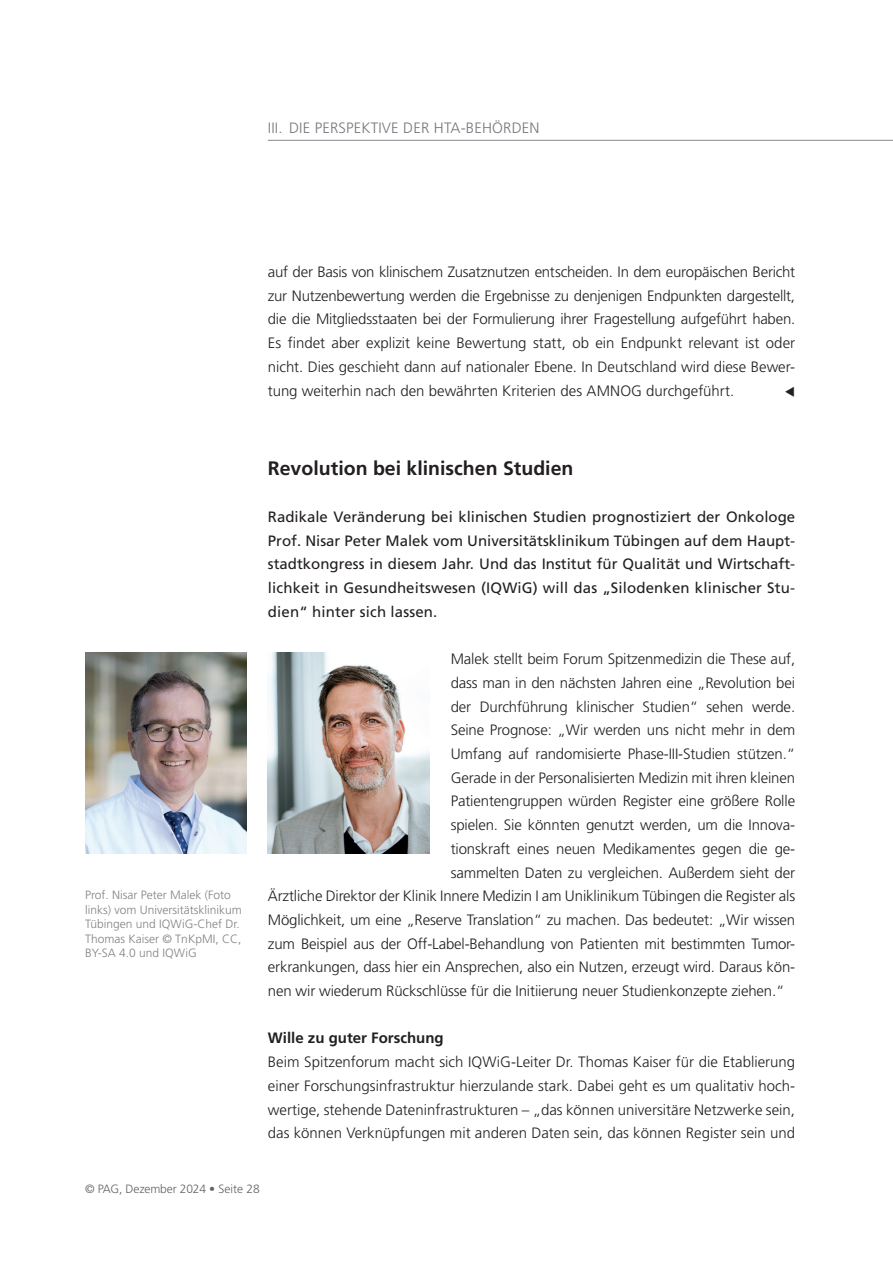
<style>
.page{position:relative;width:893px;height:1263px;background:#fff}
.page>*{position:absolute;margin:0;border:0;box-sizing:border-box;transform-origin:0 0}
.t1{font:700 19.5px "Frutiger LT Std";color:#231f20}
.t2{font:300 15px/23.7px "Frutiger LT Std";letter-spacing:-.01em;color:#231f20;text-align:justify}
.t3{font:15px/23.7px "Frutiger LT Std";letter-spacing:.01em;color:#231f20;text-align:justify}
.t4{font:300 15px "Frutiger LT Std";letter-spacing:.01em;color:#76787b}
.t5{font:700 15px "Frutiger LT Std";color:#231f20}
.t6{font:300 12px/14.4px "Frutiger LT Std";color:#808285}
.t7{font:300 12px "Frutiger LT Std";letter-spacing:-.01em;color:#636366}
</style>
<div class="page">
<hr style="left:268px;top:140px;width:625px;height:1px;background:#939598">
<img style="left:85px;top:653px;width:162px;height:201px">
<img style="left:268px;top:653px;width:161px;height:201px">
<p class="t4" style="left:268px;top:120px;width:273px">III. DIE PERSPEKTIVE DER HTA-BEHÖRDEN</p>
<p class="t2" style="left:268px;top:260px;width:529px">auf der Basis von klinischem Zusatznutzen entscheiden. In dem europäischen Bericht zur Nutzenbewertung werden die Ergebnisse zu denjenigen Endpunkten dargestellt, die die Mitgliedsstaaten bei der Formulierung ihrer Fragestellung aufgeführt haben.<br>Es findet aber explizit keine Bewertung statt, ob ein Endpunkt relevant ist oder nicht. Dies geschieht dann auf nationaler Ebene. In Deutschland wird diese Bewer&shy;tung weiterhin nach den bewährten Kriterien des AMNOG durchgeführt.</p>
<p class="t6" style="left:85px;top:888px;width:158px">Prof. Nisar Peter Malek (Foto links) vom Universitätsklinikum<br>Tübingen und IQWiG-Chef Dr.<br>Thomas Kaiser © TnKpMI, CC,<br>BY-SA 4.0 und IQWiG</p>
<h1 class="t1" style="left:268px;top:456px;width:307px">Revolution bei klinischen Studien</h1>
<p class="t3" style="left:268px;top:505px;width:529px">Radikale Veränderung bei klinischen Studien prognostiziert der Onkologe Prof. Nisar Peter Malek vom Universitätsklinikum Tübingen auf dem Haupt&shy;stadtkongress in diesem Jahr. Und das Institut für Qualität und Wirtschaft&shy;lichkeit in Gesundheitswesen (IQWiG) will das „Silodenken klinischer Stu&shy;dien“ hinter sich lassen.</p>
<p class="t2" style="left:451px;top:647px;width:346px">Malek stellt beim Forum Spitzenmedizin die These auf,</p>
<p class="t2" style="left:451px;top:671px;width:346px">dass man in den nächsten Jahren eine „Revolution bei</p>
<p class="t2" style="left:451px;top:695px;width:346px">der Durchführung klinischer Studien“ sehen werde.</p>
<p class="t2" style="left:451px;top:718px;width:346px">Seine Prognose: „Wir werden uns nicht mehr in dem</p>
<p class="t2" style="left:451px;top:742px;width:346px">Umfang auf randomisierte Phase-III-Studien stützen.“</p>
<p class="t2" style="left:451px;top:766px;width:346px">Gerade in der Personalisierten Medizin mit ihren kleinen</p>
<p class="t2" style="left:451px;top:790px;width:346px">Patientengruppen würden Register eine größere Rolle</p>
<p class="t2" style="left:451px;top:813px;width:346px">spielen. Sie könnten genutzt werden, um die Innova-</p>
<p class="t2" style="left:451px;top:837px;width:346px">tionskraft eines neuen Medikamentes gegen die ge-</p>
<p class="t2" style="left:451px;top:861px;width:346px">sammelten Daten zu vergleichen. Außerdem sieht der</p>
<p class="t2" style="left:268px;top:884px;width:529px">Ärztliche Direktor der Klinik Innere Medizin I am Uniklinikum Tübingen die Register als</p>
<p class="t2" style="left:268px;top:908px;width:529px">Möglichkeit, um eine „Reserve Translation“ zu machen. Das bedeutet: „Wir wissen</p>
<p class="t2" style="left:268px;top:932px;width:529px">zum Beispiel aus der Off-Label-Behandlung von Patienten mit bestimmten Tumor-</p>
<p class="t2" style="left:268px;top:955px;width:529px">erkrankungen, dass hier ein Ansprechen, also ein Nutzen, erzeugt wird. Daraus kön-</p>
<p class="t2" style="left:268px;top:979px;width:518px">nen wir wiederum Rückschlüsse für die Initiierung neuer Studienkonzepte ziehen.“</p>
<p class="t5" style="left:268px;top:1029px;width:177px">Wille zu guter Forschung</p>
<p class="t2" style="left:268px;top:1050px;width:529px">Beim Spitzenforum macht sich IQWiG-Leiter Dr. Thomas Kaiser für die Etablierung einer Forschungsinfrastruktur hierzulande stark. Dabei geht es um qualitativ hoch&shy;wertige, stehende Dateninfrastrukturen – „das können universitäre Netzwerke sein, das können Verknüpfungen mit anderen Daten sein, das können Register sein und</p>
<p class="t7" style="left:85px;top:1182px;width:176px">© PAG, Dezember 2024 • Seite 28</p>
</div>
